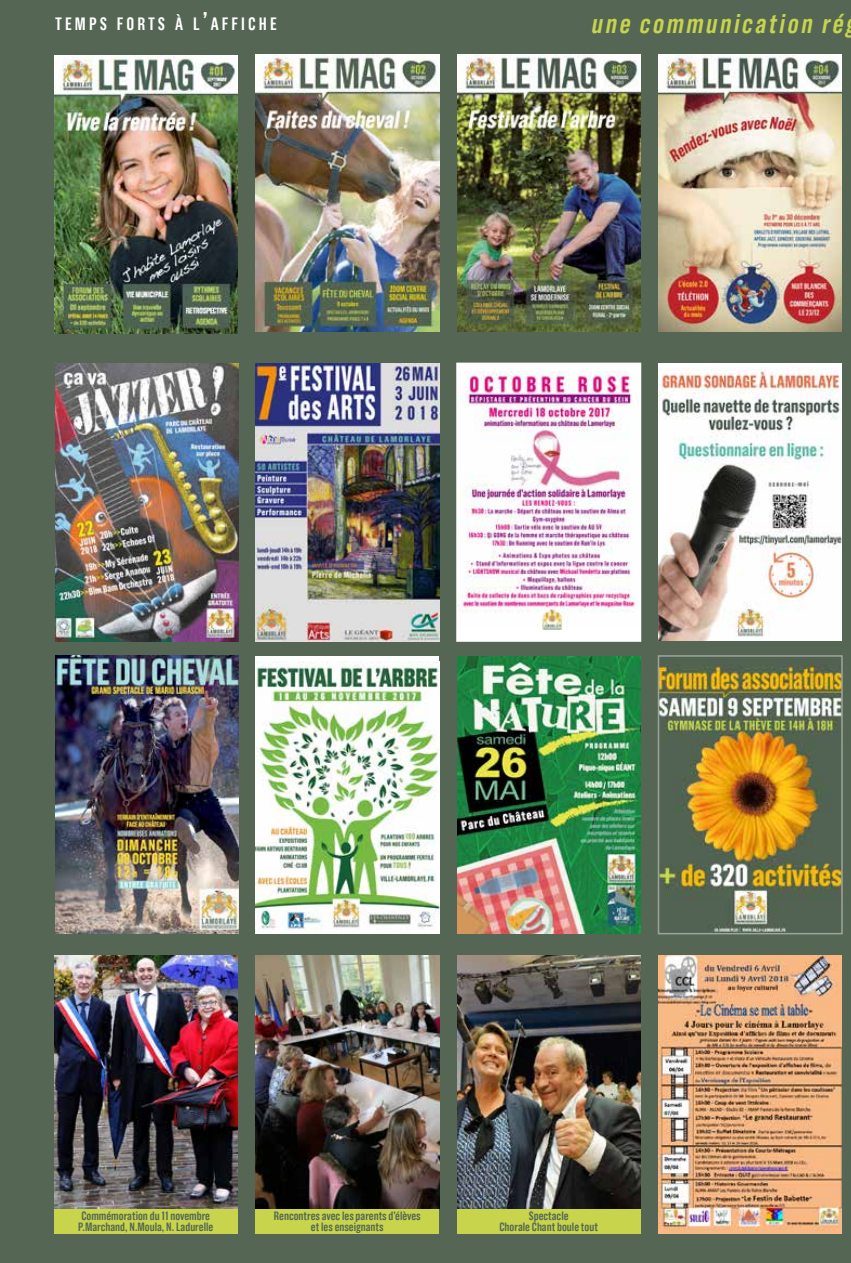
<style>
.page{position:relative;width:851px;height:1263px;background:#fff}
.page>*{position:absolute;margin:0;border:0;box-sizing:border-box;transform-origin:0 0}
.t1{font:italic 600 27px "Grotzec Cond";letter-spacing:.1em;color:#c7d44c}
.t2{font:600 17.85px "Grotzec Cond";letter-spacing:.17em;color:#fff}
.t3{font:600 12px/10.5px "Grotzec Cond";color:#565;text-align:center}
.s1{font-size:25.5px}
</style>
<div class="page">
<div style="left:0;top:0;width:850px;height:1263px;background:#565"></div>
<hr style="left:850px;top:0;width:1px;height:1263px;background:#565">
<img style="left:54px;top:56px;width:183px;height:277px">
<img style="left:255px;top:54px;width:184px;height:278px">
<img style="left:457px;top:54px;width:183px;height:278px">
<img style="left:658px;top:54px;width:183px;height:278px">
<img style="left:55px;top:363px;width:184px;height:278px">
<img style="left:255px;top:363px;width:184px;height:278px">
<div style="left:457px;top:363px;width:183px;height:278px;background:#fff"></div>
<img style="left:459px;top:371px;width:176px;height:259px">
<div style="left:456px;top:363px;width:185px;height:279px;border:2px solid #fff"></div>
<div style="left:658px;top:363px;width:183px;height:278px;background:#fff"></div>
<img style="left:658px;top:368px;width:183px;height:272px">
<img style="left:55px;top:656px;width:184px;height:278px">
<img style="left:255px;top:661px;width:184px;height:273px">
<img style="left:457px;top:656px;width:183px;height:278px">
<img style="left:660px;top:658px;width:179px;height:273px">
<div style="left:657px;top:655px;width:185px;height:279px;border:2px solid #9fa49a"></div>
<img style="left:54px;top:955px;width:183px;height:254px">
<img style="left:255px;top:955px;width:184px;height:254px">
<img style="left:457px;top:955px;width:183px;height:254px">
<img style="left:658px;top:955px;width:183px;height:278px">
<div style="left:54px;top:1209px;width:183px;height:24px;background:#c7d44c"></div>
<div style="left:255px;top:1209px;width:184px;height:24px;background:#c7d44c"></div>
<div style="left:457px;top:1209px;width:183px;height:24px;background:#c7d44c"></div>
<h2 class="t2" style="left:55px;top:14px;width:223px">TEMPS FORTS À L<span class="s1">’</span>AFFICHE</h2>
<h1 class="t1" style="left:592px;top:8px;width:253px">une communication ré</h1>
<p class="t3" style="left:78px;top:1210px;width:136px;text-align:left">Commémoration du 11 novembre<br>P.Marchand, N.Moula, N. Ladurelle</p>
<p class="t3" style="left:274px;top:1210px;width:148px">Rencontres avec les parents d’élèves et les enseignants</p>
<p class="t3" style="left:499px;top:1210px;width:100px">Spectacle<br>Chorale Chant boule tout</p>
</div>
